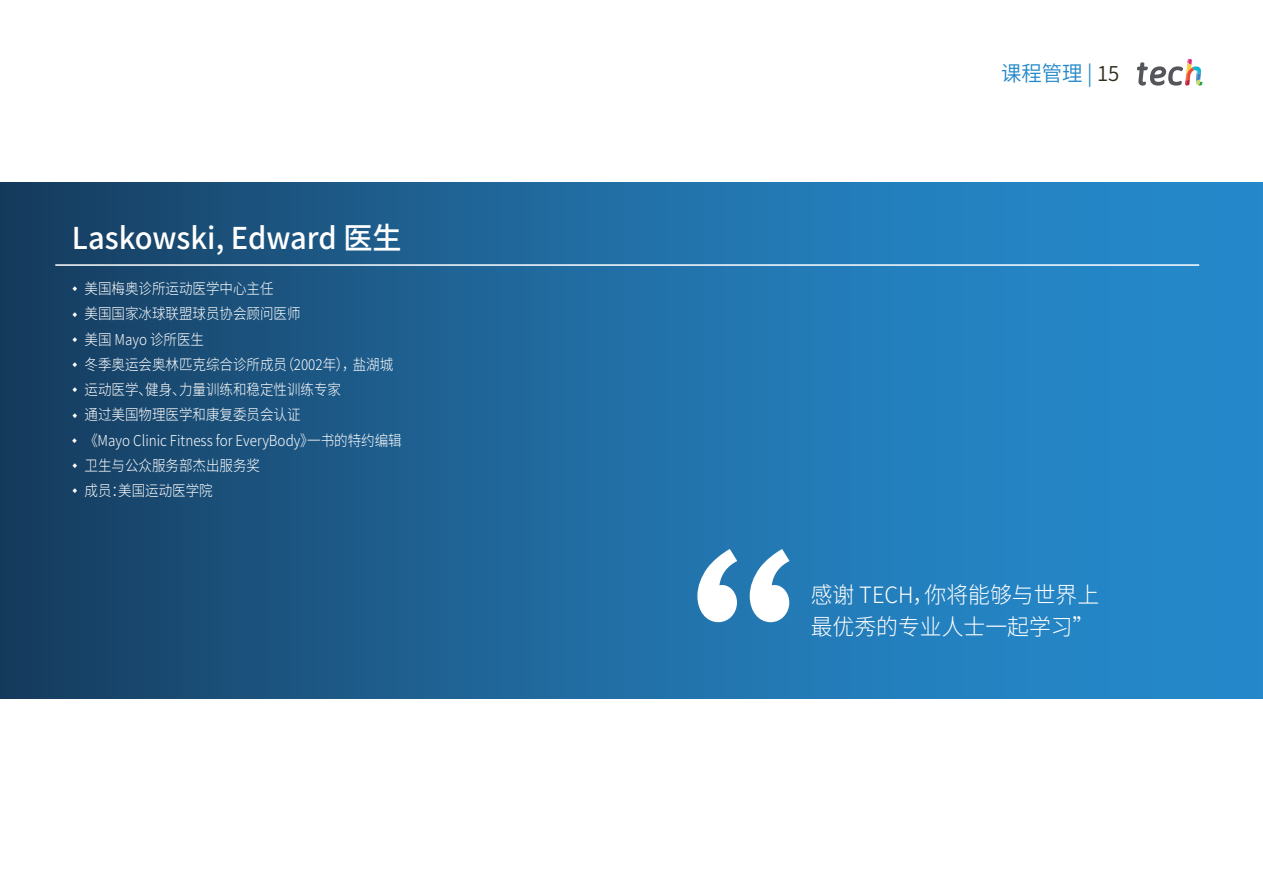
<style>
.page{position:relative;width:1263px;height:893px;background:#fff}
.page>*{position:absolute;margin:0;border:0;box-sizing:border-box;transform-origin:0 0}
.t1{font:500 30px "Source Han Sans CN";color:#fff}
.t2{font:300 22.5px/31.5px "Source Han Sans CN";color:#fff}
.t3{font:21px "Source Han Sans CN";color:#2488c9}
.t4{font:300 15px/25.2px "Source Han Sans CN";color:#fff;scale:.9 1}
.s1{color:#312e20}
</style>
<div class="page">
<svg style="left:1137px;top:59px;width:65px;height:27px"></svg>
<div style="left:0;top:182px;width:1263px;height:516px;background:linear-gradient(to right,#184267,#2793d9)"></div>
<svg style="left:697px;top:549px;width:92px;height:73px"></svg>
<hr style="left:55px;top:264px;width:1144px;height:2px;background:#fff">
<svg style="left:73px;top:286px;width:4px;height:5px"></svg>
<svg style="left:73px;top:312px;width:4px;height:5px"></svg>
<svg style="left:73px;top:337px;width:4px;height:5px"></svg>
<svg style="left:73px;top:362px;width:4px;height:5px"></svg>
<svg style="left:73px;top:387px;width:4px;height:5px"></svg>
<svg style="left:73px;top:413px;width:4px;height:5px"></svg>
<svg style="left:73px;top:438px;width:4px;height:5px"></svg>
<svg style="left:73px;top:463px;width:4px;height:5px"></svg>
<svg style="left:73px;top:488px;width:4px;height:5px"></svg>
<h1 class="t1" style="left:72px;top:221px;width:331px">Laskowski, Edward 医生</h1>
<p class="t4" style="left:84px;top:276px;width:354px">美国梅奥诊所运动医学中心主任<br>美国国家冰球联盟球员协会顾问医师<br>美国 Mayo 诊所医生<br>冬季奥运会奥林匹克综合诊所成员（2002年），盐湖城运动医学、健身、力量训练和稳定性训练专家<br>通过美国物理医学和康复委员会认证<br>《Mayo Clinic Fitness for EveryBody》一书的特约编辑卫生与公众服务部杰出服务奖<br>成员：美国运动医学院</p>
<h3 class="t3" style="left:1001px;top:61px;width:120px">课程管理 | <span class="s1">15</span></h3>
<h2 class="t2" style="left:811px;top:580px;width:290px">感谢 TECH，你将能够与世界上最优秀的专业人士一起学习”</h2>
</div>
